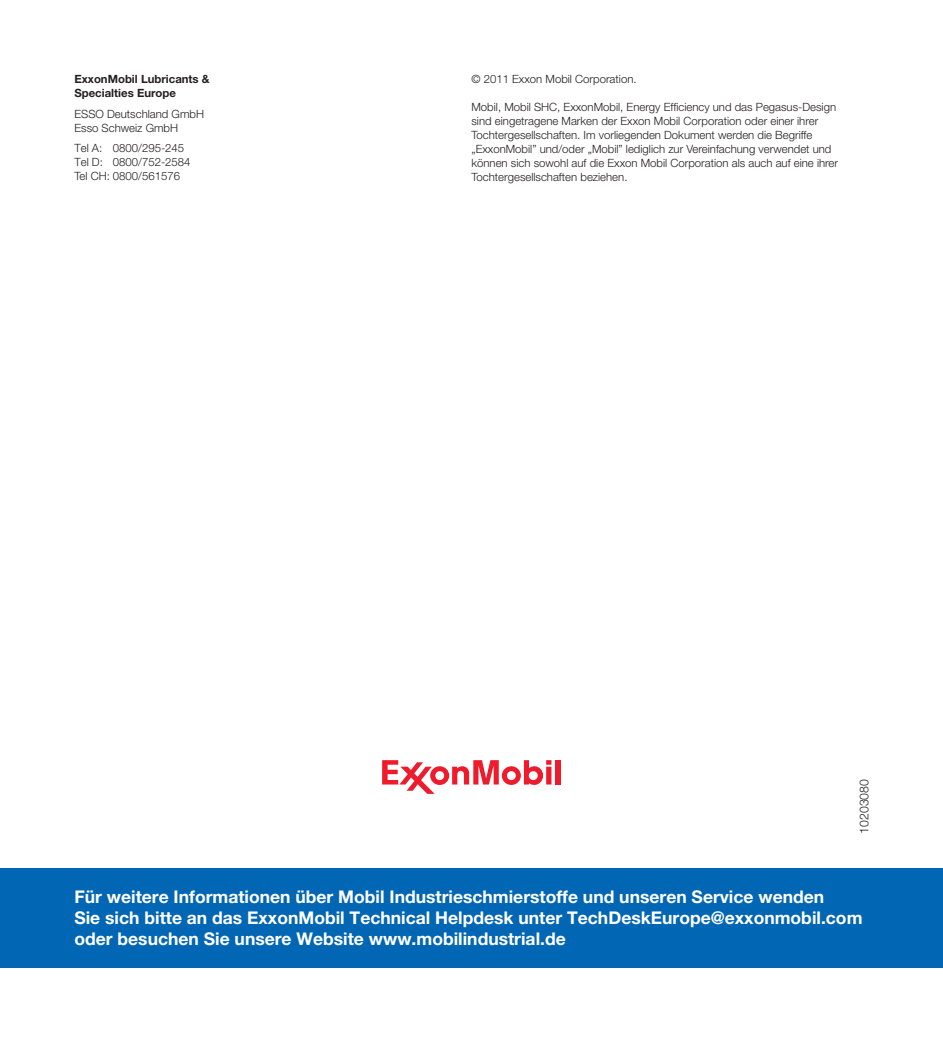
<style>
.page{position:relative;width:943px;height:1042px;background:#fff}
.page>*{position:absolute;margin:0;border:0;box-sizing:border-box;transform-origin:0 0}
.t1{font:700 17.5px/21px "Helvetica Neue LT Pro";color:#fff}
.t2{font:300 12.25px "Helvetica Neue LT Pro";color:#231f20}
.t3{font:300 11.38px/14px "Helvetica Neue LT Pro";color:#231f20}
.t4{font:700 11.38px/14px "Helvetica Neue LT Pro";color:#231f20}
</style>
<div class="page">
<div style="left:0;top:868px;width:943px;height:99px;background:#0166b3"></div>
<div style="left:555px;top:760px;width:6px;height:24px;background:#ee1b2d"></div>
<svg style="left:382px;top:760px;width:169px;height:34px"></svg>
<p class="t4" style="left:74px;top:71px;width:137px">ExxonMobil Lubricants &amp;<br>Specialties Europe</p>
<p class="t3" style="left:74px;top:106px;width:131px">Esso Deutschland GmbH<br>Esso Schweiz GmbH</p>
<p class="t3" style="left:74px;top:141px;width:118px">Tel A: 0800/295-245<br>Tel D: 0800/752-2584<br>Tel CH: 0800/561576</p>
<p class="t3" style="left:471px;top:71px;width:167px">© 2011 Exxon Mobil Corporation.</p>
<p class="t3" style="left:471px;top:99px;width:368px">Mobil, Mobil SHC, ExxonMobil, Energy Efficiency und das Pegasus-Design sind eingetragene Marken der Exxon Mobil Corporation oder einer ihrer Tochtergesellschaften. Im vorliegenden Dokument werden die Begriffe „ExxonMobil” und/oder „Mobil” lediglich zur Vereinfachung verwendet und können sich sowohl auf die Exxon Mobil Corporation als auch auf eine ihrer Tochtergesellschaften beziehen.</p>
<p class="t2" style="left:856px;top:833px;width:56px;rotate:-90deg">10203080</p>
<p class="t1" style="left:74px;top:886px;width:789px">Für weitere Informationen über Mobil Industrieschmierstoffe und unseren Service wenden<br>Sie sich bitte an das ExxonMobil Technical Helpdesk unter TechDeskEurope@exxonmobil.com oder besuchen Sie unsere Website www.mobilindustrial.de</p>
</div>
